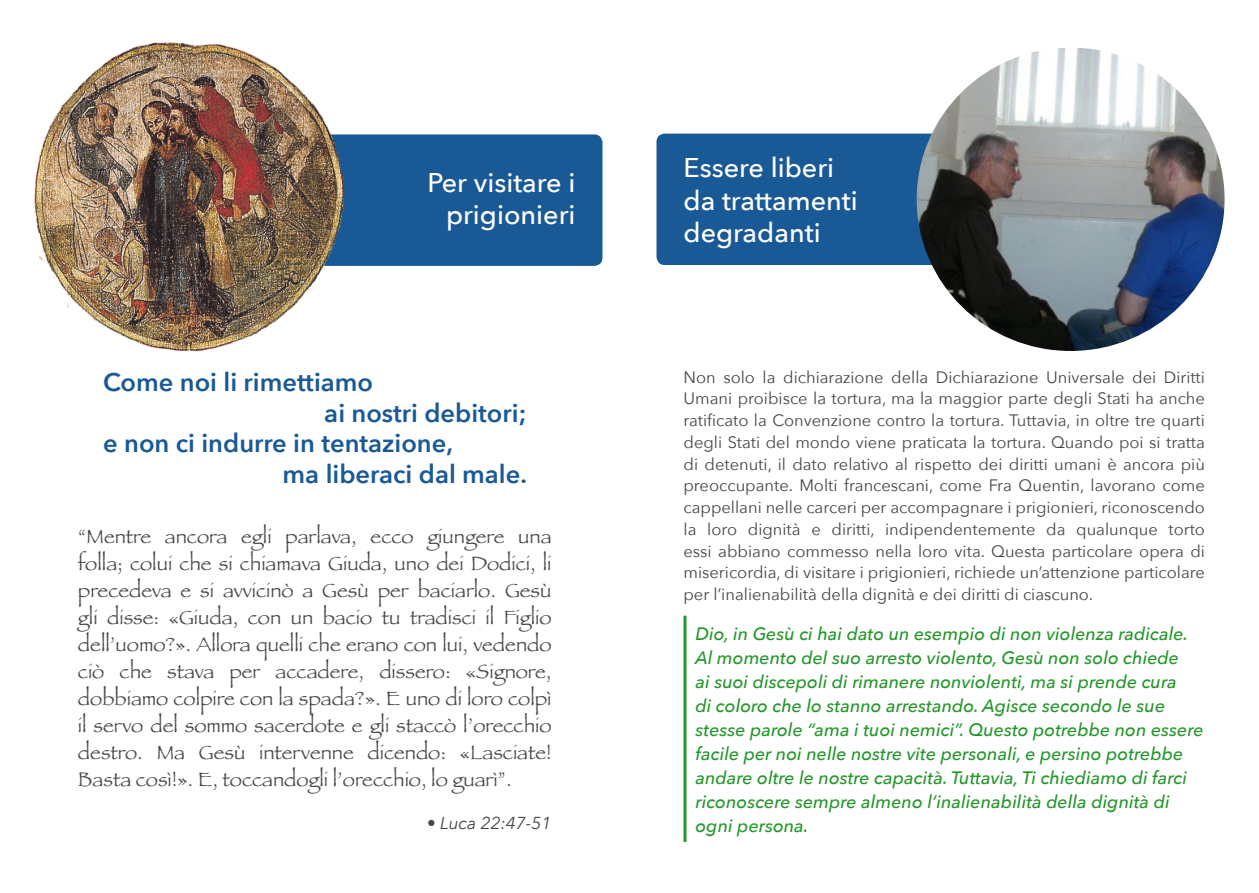
<style>
.page{position:relative;width:1259px;height:893px;background:#fff}
.page>*{position:absolute;margin:0;border:0;box-sizing:border-box;transform-origin:0 0}
.Tasks{font:500 27px/32.4px "Avenir Next";color:#fff;text-align:right}
.t1{font:600 25.5px "Avenir Next";color:#195996}
.t2{font:20.25px/27px "Papyrus";color:#454647;text-align:justify}
.t3{font:italic 500 18px/24px "Avenir Next";color:#23972a}
.t4{font:italic 17.25px "Avenir Next";color:#454647}
.t5{font:16.5px/21.8px "Avenir Next";color:#454647;text-align:justify}
</style>
<div class="page">
<div style="left:292px;top:135px;width:310px;height:130px;background:#195996;border-radius:8px"></div>
<div style="left:291px;top:134px;width:311px;height:132px;border:2px solid #195996;border-radius:8px"></div>
<img style="left:34px;top:42px;width:311px;height:310px">
<div style="left:657px;top:134px;width:306px;height:130px;background:#195996;border-radius:8px"></div>
<div style="left:656px;top:134px;width:308px;height:131px;border:2px solid #195996;border-radius:8px"></div>
<img style="left:916px;top:48px;width:308px;height:303px">
<hr style="left:683px;top:616px;width:3px;height:226px;background:#23972a">
<p class="Tasks" style="left:427px;top:165px;width:149px">Per visitare i prigionieri</p>
<p class="t1" style="left:103px;top:360px;width:271px">Come noi li rimettiamo</p>
<p class="t1" style="left:324px;top:391px;width:203px">ai nostri debitori;</p>
<p class="t1" style="left:103px;top:422px;width:351px">e non ci indurre in tentazione,</p>
<p class="t1" style="left:282px;top:452px;width:246px">ma liberaci dal male.</p>
<p class="t2" style="left:78px;top:522px;width:475px">“Mentre ancora egli parlava, ecco giungere una folla; colui che si chiamava Giuda, uno dei Dodici, li precedeva e si avvicinò a Gesù per baciarlo. Gesù gli disse: «Giuda, con un bacio tu tradisci il Figlio dell’uomo?». Allora quelli che erano con lui, vedendo ciò che stava per accadere, dissero: «Signore, dobbiamo colpire con la spada?». E uno di loro colpì il servo del sommo sacerdote e gli staccò l’orecchio destro. Ma Gesù intervenne dicendo: «Lasciate!<br>Basta così!». E, toccandogli l’orecchio, lo guarì”.</p>
<p class="t4" style="left:427px;top:809px;width:126px">• Luca 22:47-51</p>
<p class="Tasks" style="left:683px;top:151px;width:176px;text-align:left">Essere liberi da trattamenti degradanti</p>
<p class="t5" style="left:683px;top:365px;width:523px">Non solo la dichiarazione della Dichiarazione Universale dei Diritti Umani proibisce la tortura, ma la maggior parte degli Stati ha anche ratificato la Convenzione contro la tortura. Tuttavia, in oltre tre quarti degli Stati del mondo viene praticata la tortura. Quando poi si tratta di detenuti, il dato relativo al rispetto dei diritti umani è ancora più preoccupante. Molti francescani, come Fra Quentin, lavorano come cappellani nelle carceri per accompagnare i prigionieri, riconoscendo la loro dignità e diritti, indipendentemente da qualunque torto essi abbiano commesso nella loro vita. Questa particolare opera di misericordia, di visitare i prigionieri, richiede un’attenzione particolare per l’inalienabilità della dignità e dei diritti di ciascuno.</p>
<p class="t3" style="left:695px;top:621px;width:509px">Dio, in Gesù ci hai dato un esempio di non violenza radicale.<br>Al momento del suo arresto violento, Gesù non solo chiede<br>ai suoi discepoli di rimanere nonviolenti, ma si prende cura<br>di coloro che lo stanno arrestando. Agisce secondo le sue stesse parole “ama i tuoi nemici”. Questo potrebbe non essere facile per noi nelle nostre vite personali, e persino potrebbe andare oltre le nostre capacità. Tuttavia, Ti chiediamo di farci riconoscere sempre almeno l’inalienabilità della dignità di ogni persona.</p>
</div>
